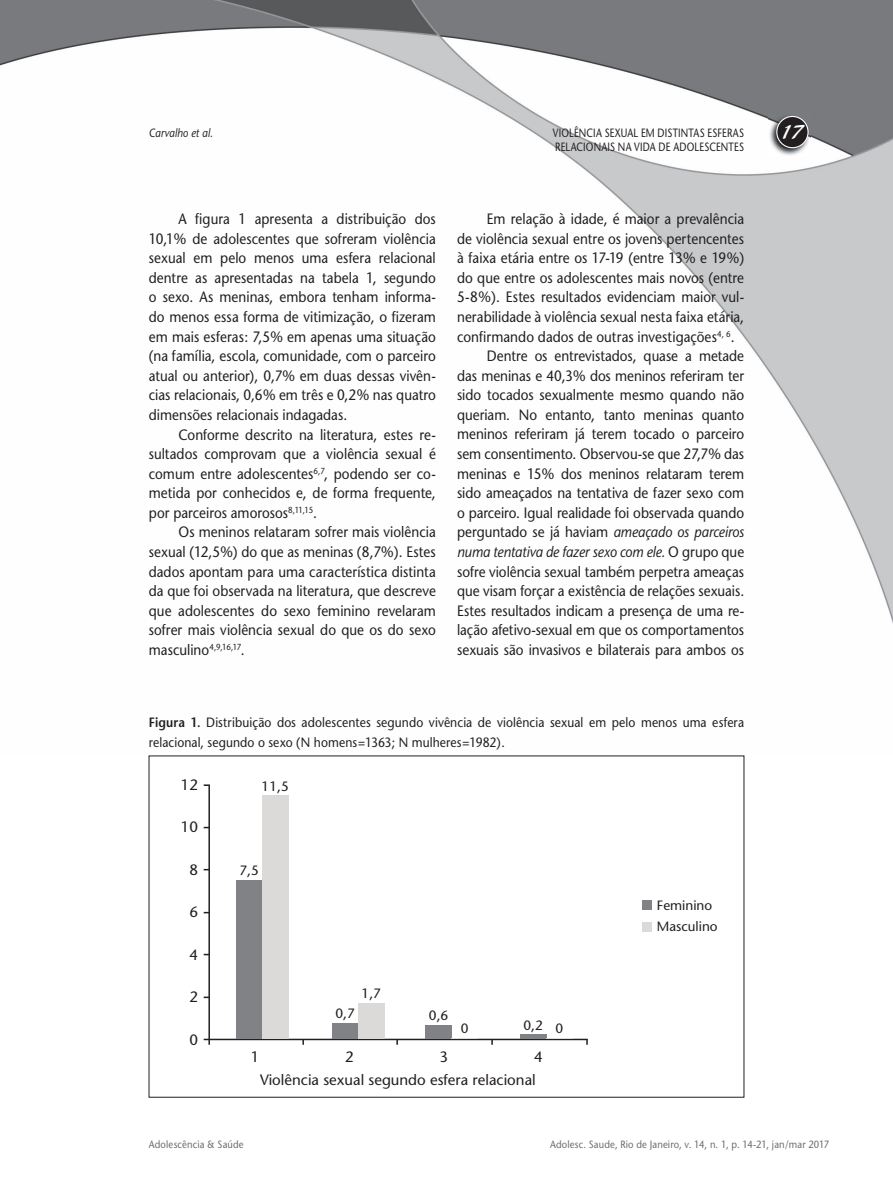
<style>
.page{position:relative;width:893px;height:1191px;background:#fff}
.page>*{position:absolute;margin:0;border:0;box-sizing:border-box;transform-origin:0 0}
.t1{font:21px "Blacklight D";color:#fff}
.t2{font:15px/19.6px "Stone Sans";color:#231f20;text-align:justify;scale:.9 1}
.t3{font:15px "Stone Sans";color:#231f20}
.t4{font:italic 15px "Stone Sans";letter-spacing:-.01em;color:#231f20;scale:.9 1}
.t5{font:13.5px/19.5px "Stone Sans";letter-spacing:.005em;color:#231f20;scale:.9 1}
.t6{font:13.5px/21.3px "Stone Sans";letter-spacing:.005em;color:#231f20}
.t7{font:12px "Stone Sans";letter-spacing:.02em;color:#231f20;scale:.8 1}
.t8{font:italic 12px "Stone Sans";letter-spacing:.01em;color:#231f20;scale:.85 1}
.t9{font:10.5px "Stone Sans";letter-spacing:.02em;color:#6c6d70;scale:.9 1}
.s1{font-style:italic}
.s2{font-style:normal}
.s3{font-weight:600}
</style>
<div class="page">
<img style="left:0;top:0;width:893px;height:624px">
<img style="left:769px;top:114px;width:41px;height:42px">
<div style="left:777px;top:116px;width:31px;height:32px;background:#231f20;border-radius:50%"></div>
<div style="left:776px;top:116px;width:33px;height:32px;border:1px solid #fff;border-radius:50%"></div>
<hr style="left:208px;top:785px;width:2px;height:259px;background:#231f20">
<hr style="left:204px;top:1038px;width:384px;height:2px;background:#231f20">
<div style="left:236px;top:880px;width:26px;height:158px;background:#808285"></div>
<div style="left:262px;top:795px;width:26px;height:243px;background:#dbdad9"></div>
<div style="left:332px;top:1022px;width:26px;height:16px;background:#808285"></div>
<div style="left:358px;top:1003px;width:26px;height:35px;background:#dbdad9"></div>
<div style="left:426px;top:1025px;width:26px;height:13px;background:#808285"></div>
<svg style="left:452px;top:1038px;width:26px;height:1px"></svg>
<hr style="left:520px;top:1034px;width:26px;height:4px;background:#808285">
<svg style="left:546px;top:1038px;width:26px;height:1px"></svg>
<div style="left:642px;top:900px;width:10px;height:10px;background:#808285"></div>
<div style="left:642px;top:922px;width:10px;height:9px;background:#dbdad9"></div>
<p class="t8" style="left:149px;top:125px;width:77px">Carvalho et al.</p>
<p class="t7" style="left:553px;top:125px;width:241px">VIOLÊNCIA SEXUAL EM DISTINTAS ESFERAS</p>
<h1 class="t1" style="left:780px;top:119px;width:26px">17</h1>
<p class="t7" style="left:555px;top:140px;width:238px">RELACIONAIS NA VIDA DE ADOLESCENTES</p>
<p class="t2" style="left:149px;top:209px;width:320px;text-indent:30px">A figura 1 apresenta a distribuição dos 10,1% de adolescentes que sofreram violência sexual em pelo menos uma esfera relacional dentre as apresentadas na tabela 1, segundo o sexo. As meninas, embora tenham informa&shy;do menos essa forma de vitimização, o fizeram em mais esferas: 7,5% em apenas uma situação (na família, escola, comunidade, com o parceiro atual ou anterior), 0,7% em duas dessas vivên&shy;cias relacionais, 0,6% em três e 0,2% nas quatro dimensões relacionais indagadas.</p>
<p class="t2" style="left:149px;top:424px;width:320px;text-indent:30px">Conforme descrito na literatura, estes re&shy;sultados comprovam que a violência sexual é comum entre adolescentes<sup>6,7</sup>, podendo ser co&shy;metida por conhecidos e, de forma frequente, por parceiros amorosos<sup>8,11,15</sup>.</p>
<p class="t2" style="left:149px;top:522px;width:320px;text-indent:30px">Os meninos relataram sofrer mais violência sexual (12,5%) do que as meninas (8,7%). Estes dados apontam para uma característica distinta da que foi observada na literatura, que descreve que adolescentes do sexo feminino revelaram sofrer mais violência sexual do que os do sexo masculino<sup>4,9,16,17</sup>.</p>
<p class="t2" style="left:487px;top:209px;width:287px">Em relação à idade, é maior a prevalência</p>
<p class="t2" style="left:457px;top:228px;width:320px">de violência sexual entre os jovens pertencentes</p>
<p class="t2" style="left:457px;top:248px;width:320px">à faixa etária entre os 17-19 (entre 13% e 19%)</p>
<p class="t2" style="left:457px;top:268px;width:320px">do que entre os adolescentes mais novos (entre</p>
<p class="t2" style="left:457px;top:287px;width:320px">5-8%). Estes resultados evidenciam maior vul-</p>
<p class="t2" style="left:457px;top:307px;width:320px">nerabilidade à violência sexual nesta faixa etária,</p>
<p class="t2" style="left:457px;top:326px;width:310px">confirmando dados de outras investigações<sup>4,</sup> <sup>6</sup>.</p>
<p class="t2" style="left:487px;top:346px;width:287px">Dentre os entrevistados, quase a metade</p>
<p class="t2" style="left:457px;top:366px;width:320px">das meninas e 40,3% dos meninos referiram ter</p>
<p class="t2" style="left:457px;top:385px;width:320px">sido tocados sexualmente mesmo quando não</p>
<p class="t2" style="left:457px;top:405px;width:320px">queriam. No entanto, tanto meninas quanto</p>
<p class="t2" style="left:457px;top:424px;width:320px">meninos referiram já terem tocado o parceiro</p>
<p class="t2" style="left:457px;top:444px;width:320px">sem consentimento. Observou-se que 27,7% das</p>
<p class="t2" style="left:457px;top:463px;width:320px">meninas e 15% dos meninos relataram terem</p>
<p class="t2" style="left:457px;top:483px;width:320px">sido ameaçados na tentativa de fazer sexo com</p>
<p class="t2" style="left:457px;top:503px;width:320px">o parceiro. Igual realidade foi observada quando</p>
<p class="t2" style="left:457px;top:522px;width:320px">perguntado se já haviam <span class="s1">ameaçado os parceiros</span></p>
<p class="t4" style="left:457px;top:543px;width:320px">numa tentativa de fazer sexo com ele. <span class="s2">O grupo que</span></p>
<p class="t2" style="left:457px;top:561px;width:320px">sofre violência sexual também perpetra ameaças</p>
<p class="t2" style="left:457px;top:581px;width:320px">que visam forçar a existência de relações sexuais.</p>
<p class="t2" style="left:457px;top:601px;width:320px">Estes resultados indicam a presença de uma re-</p>
<p class="t2" style="left:457px;top:620px;width:320px">lação afetivo-sexual em que os comportamentos</p>
<p class="t2" style="left:457px;top:640px;width:320px">sexuais são invasivos e bilaterais para ambos os</p>
<p class="t5" style="left:149px;top:712px;width:663px"><span class="s3">Figura 1.</span> Distribuição dos adolescentes segundo vivência de violência sexual em pelo menos uma esfera relacional, segundo o sexo (N homens=1363; N mulheres=1982).</p>
<p class="t3" style="left:181px;top:776px;width:19px">12</p>
<p class="t3" style="left:181px;top:818px;width:19px">10</p>
<p class="t3" style="left:190px;top:861px;width:10px">8</p>
<p class="t3" style="left:190px;top:903px;width:10px">6</p>
<p class="t3" style="left:190px;top:946px;width:10px">4</p>
<p class="t3" style="left:190px;top:988px;width:10px">2</p>
<p class="t3" style="left:190px;top:1030px;width:10px">0</p>
<p class="t3" style="left:251px;top:1047px;width:10px">1</p>
<p class="t3" style="left:345px;top:1047px;width:10px">2</p>
<p class="t3" style="left:440px;top:1047px;width:10px">3</p>
<p class="t3" style="left:534px;top:1047px;width:10px">4</p>
<p class="t6" style="left:262px;top:775px;width:29px">11,5</p>
<p class="t6" style="left:239px;top:860px;width:21px">7,5</p>
<p class="t6" style="left:657px;top:894px;width:62px">Feminino<br>Masculino</p>
<p class="t6" style="left:362px;top:983px;width:21px">1,7</p>
<p class="t6" style="left:335px;top:1002px;width:21px">0,7</p>
<p class="t6" style="left:429px;top:1005px;width:21px">0,6</p>
<p class="t6" style="left:461px;top:1018px;width:9px">0</p>
<p class="t6" style="left:523px;top:1014px;width:41px">0,2 0</p>
<p class="t3" style="left:260px;top:1071px;width:277px">Violência sexual segundo esfera relacional</p>
<p class="t9" style="left:149px;top:1137px;width:107px">Adolescência &amp; Saúde</p>
<p class="t9" style="left:550px;top:1137px;width:312px">Adolesc. Saude, Rio de Janeiro, v. 14, n. 1, p. 14-21, jan/mar 2017</p>
</div>
